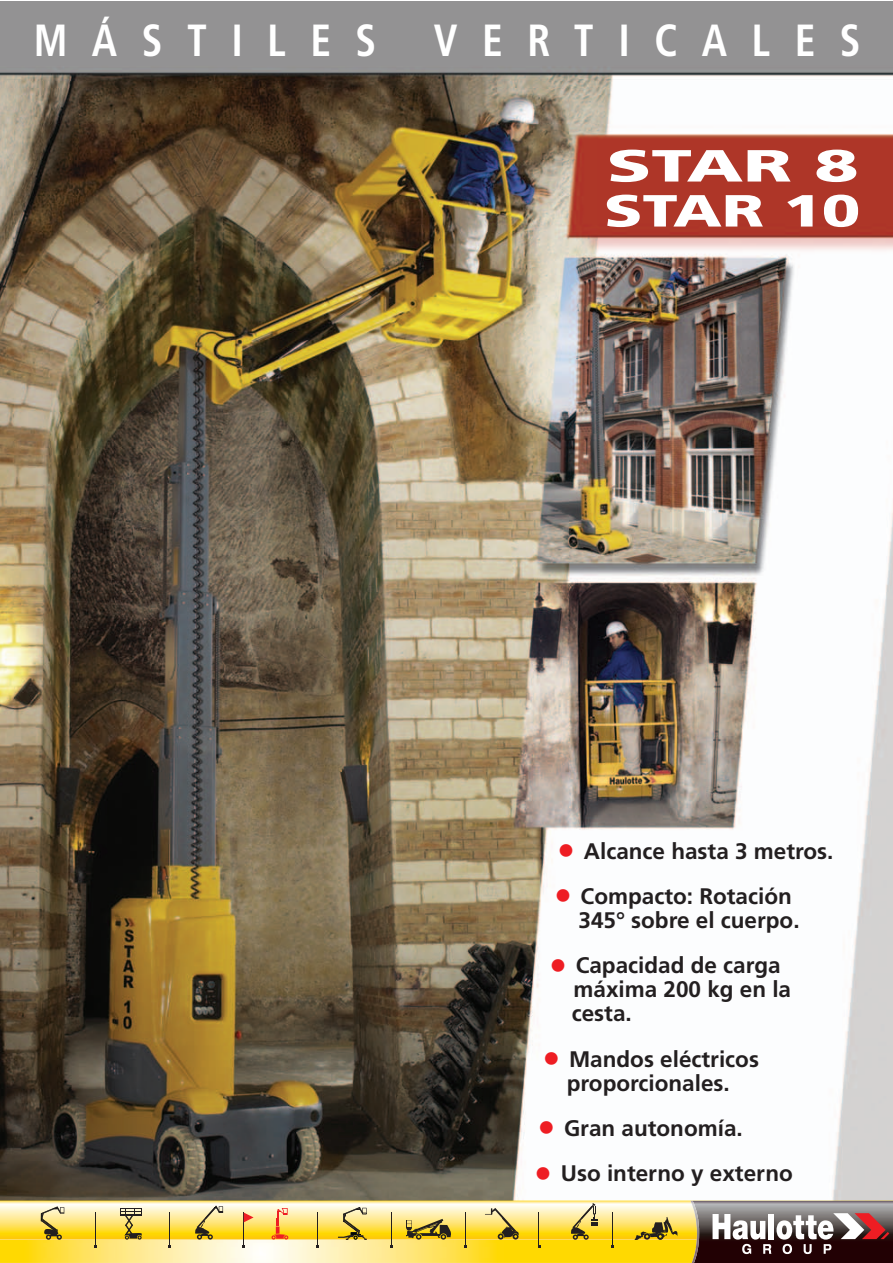
<style>
.page{position:relative;width:893px;height:1263px;background:#fff}
.page>*{position:absolute;margin:0;border:0;box-sizing:border-box;transform-origin:0 0}
.t1{font:700 condensed 45px "Frutiger";letter-spacing:.59em;color:#fff;scale:.92 1}
.t2{font:900 45px/45px "Frutiger";color:#fff;scale:1.62 1}
.t3{font:700 22.5px/24px "Frutiger";color:#231f20}
.s1{font-weight:400;font-stretch:condensed;font-size:36px;color:#ee1d23}
</style>
<div class="page">
<img style="left:0;top:1px;width:893px;height:1199px">
<img style="left:0;top:1239px;width:690px;height:24px">
<img style="left:0;top:1200px;width:893px;height:39px">
<hr style="left:96px;top:1212px;width:1px;height:34px;background:#231f20">
<hr style="left:169px;top:1212px;width:1px;height:34px;background:#231f20">
<hr style="left:243px;top:1212px;width:1px;height:34px;background:#231f20">
<hr style="left:317px;top:1212px;width:1px;height:34px;background:#231f20">
<hr style="left:391px;top:1212px;width:1px;height:34px;background:#231f20">
<hr style="left:539px;top:1212px;width:1px;height:34px;background:#231f20">
<hr style="left:613px;top:1212px;width:1px;height:34px;background:#231f20">
<svg style="left:634px;top:1217px;width:44px;height:23px"></svg>
<hr style="left:465px;top:1212px;width:1px;height:34px;background:#231f20">
<svg style="left:406px;top:1219px;width:45px;height:20px"></svg>
<svg style="left:338px;top:1207px;width:29px;height:33px"></svg>
<svg style="left:272px;top:1208px;width:16px;height:31px"></svg>
<svg style="left:195px;top:1205px;width:28px;height:34px"></svg>
<svg style="left:120px;top:1208px;width:22px;height:31px"></svg>
<svg style="left:485px;top:1208px;width:34px;height:31px"></svg>
<svg style="left:570px;top:1203px;width:28px;height:37px"></svg>
<svg style="left:41px;top:1206px;width:23px;height:34px"></svg>
<svg style="left:244px;top:1212px;width:10px;height:10px"></svg>
<img style="left:698px;top:1201px;width:195px;height:62px">
<img style="left:690px;top:1201px;width:8px;height:62px">
<svg style="left:712px;top:1213px;width:177px;height:41px"></svg>
<h1 class="t1" style="left:34px;top:23px;width:374px">MÁSTILES</h1>
<h1 class="t1" style="left:434px;top:23px;width:465px">VERTICALES</h1>
<h1 class="t2" style="left:604px;top:147px;width:160px">STAR 8<br>STAR 10</h1>
<p class="t3" style="left:557px;top:841px;width:278px"><span class="s1">•</span> Alcance hasta 3 metros.</p>
<p class="t3" style="left:578px;top:886px;width:223px;text-indent:-24px"><span class="s1">•</span> Compacto: Rotación<br>345° sobre el cuerpo.</p>
<p class="t3" style="left:572px;top:955px;width:221px;text-indent:-23px"><span class="s1">•</span> Capacidad de carga máxima 200 kg en la cesta.</p>
<p class="t3" style="left:542px;top:1048px;width:218px;text-align:center"><span class="s1">•</span> Mandos eléctricos proporcionales.</p>
<p class="t3" style="left:537px;top:1118px;width:207px"><span class="s1">•</span> Gran autonomía.</p>
<p class="t3" style="left:534px;top:1163px;width:260px"><span class="s1">•</span> Uso interno y externo</p>
</div>
